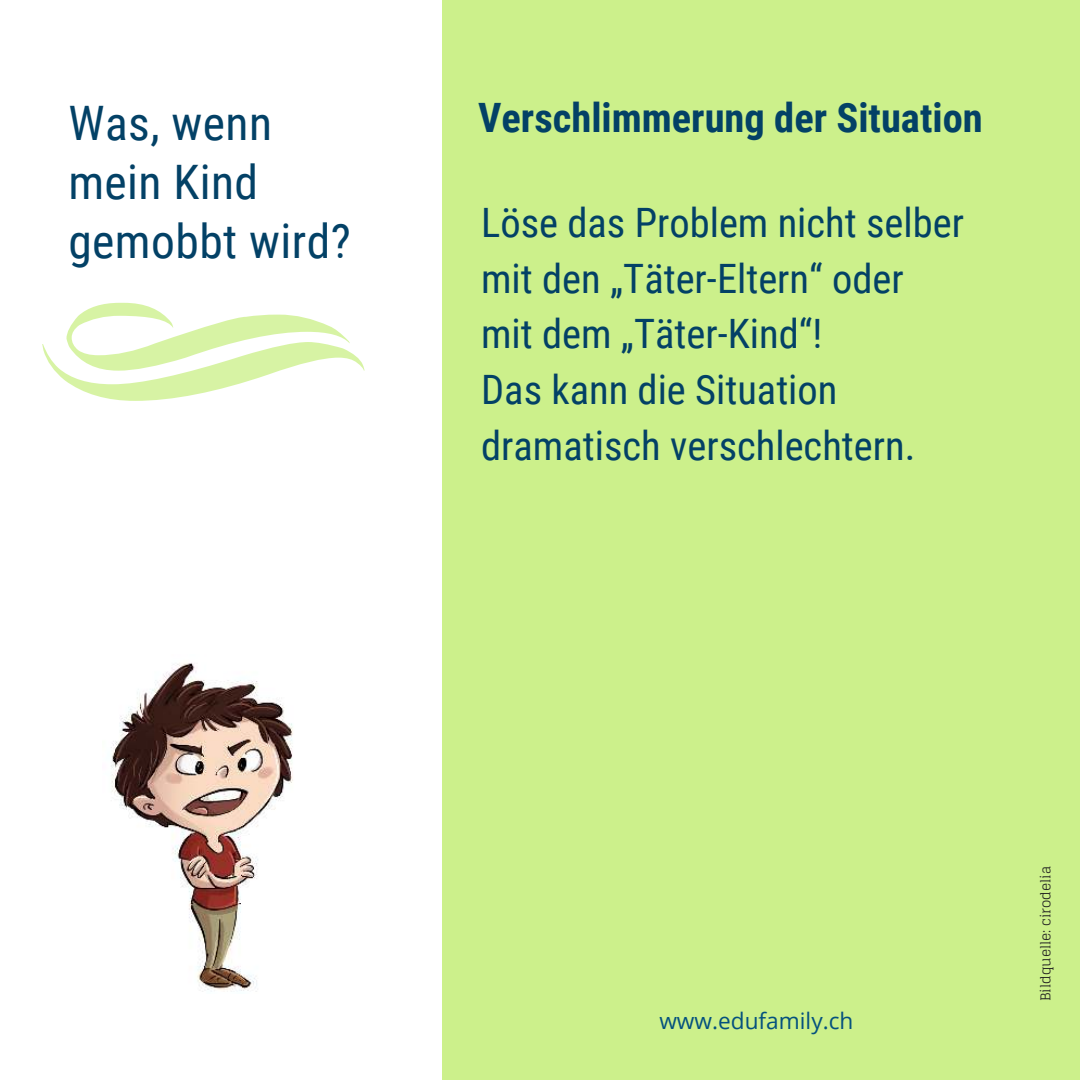
<style>
.page{position:relative;width:1080px;height:1080px;background:#fff}
.page>*{position:absolute;margin:0;border:0;box-sizing:border-box;transform-origin:0 0}
.t1{font:47.48px/58.9px "Roboto Condensed";letter-spacing:.01em;color:#034166}
.t2{font:40.5px/55.6px "Roboto Condensed";color:#034166}
.t3{font:700 40.5px "Roboto Condensed";color:#034166}
.t4{font:22.72px "Open Sans";color:#04517e}
.t5{font:13.5px "Glegoo";color:#222}
</style>
<div class="page">
<div style="left:442px;top:0;width:638px;height:1080px;background:#ccf08b"></div>
<svg style="left:42px;top:303px;width:322px;height:98px"></svg>
<img style="left:111px;top:662px;width:182px;height:330px">
<p class="t1" style="left:68px;top:91px;width:284px">Was, wenn mein Kind gemobbt wird?</p>
<p class="t3" style="left:478px;top:89px;width:506px">Verschlimmerung der Situation</p>
<p class="t2" style="left:481px;top:193px;width:484px">Löse das Problem nicht selber mit den „Täter-Eltern“ oder mit dem „Täter-Kind“!<br>Das kann die Situation dramatisch verschlechtern.</p>
<p class="t4" style="left:659px;top:1005px;width:196px">www.edufamily.ch</p>
<p class="t5" style="left:1038px;top:1001px;width:137px;rotate:-90deg">Bildquelle: cirodelia</p>
</div>
